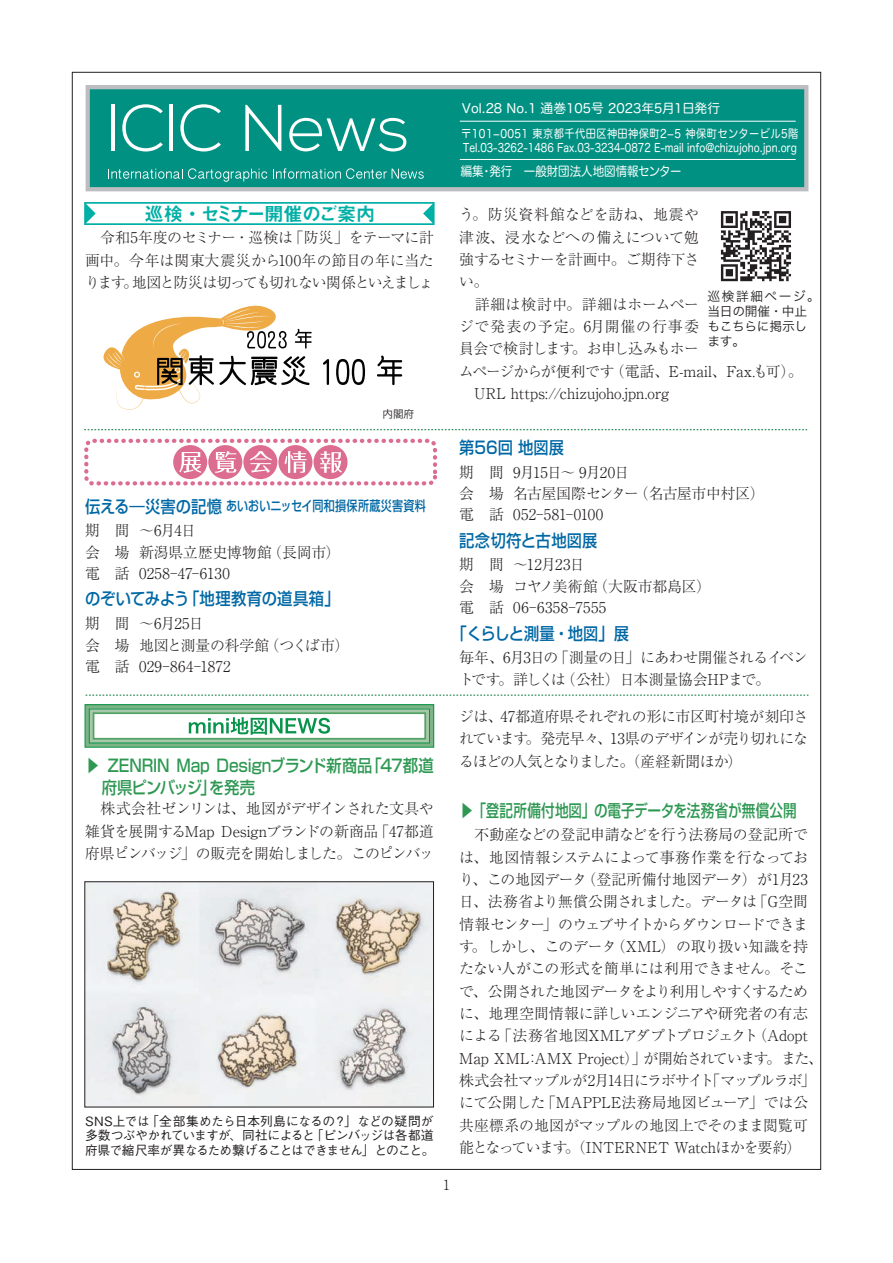
<style>
.page{position:relative;width:893px;height:1263px;background:#fff}
.page>*{position:absolute;margin:0;border:0;box-sizing:border-box;transform-origin:0 0}
.t1{font:19.2px "Midashi Go Pro MB31";letter-spacing:-.065em;color:#00afa5}
.t2{font:500 16.95px/22.4px "Shin Go Pro";letter-spacing:-.01em;color:#2e9853;scale:.9 1}
.t3{font:500 16.95px "Shin Go Pro";letter-spacing:.005em;color:#0068a5;scale:.9 1}
.t4{font:500 16.95px "Shin Go Pro";letter-spacing:-.025em;color:#0068a5;scale:.9 1}
.t5{font:300 14.85px/22.4px "Ryumin Pro";letter-spacing:-.025em;color:#231f20}
.t6{font:300 14.85px/22.4px "Ryumin Pro";letter-spacing:-.005em;color:#231f20}
.t7{font:300 14.85px/21.3px "Ryumin Pro";letter-spacing:-.05em;color:#231f20}
.t8{font:300 14.85px/21.3px "Ryumin Pro";letter-spacing:.01em;color:#231f20}
.t9{font:500 13.8px "Shin Go Pro";letter-spacing:.01em;color:#0068a5;scale:.8 1}
.t10{font:300 13.8px "Ryumin Pro";color:#231f20}
.t11{font:500 12.75px/14.9px "Gothic BBB Pro";letter-spacing:-.06em;color:#231f20;text-align:justify}
.t12{font:12.75px "Hira Maru Pro N W4";color:#fff}
.t13{font:12.75px/14.9px "Hiragino Sans W3";letter-spacing:-.015em;color:#231f20}
.t14{font:12.75px "Hira Maru Pro N W4";color:#fff;scale:.9 1}
.t15{font:11.7px/13.8px "Hira Maru Pro N W4";color:#fff;scale:.87 1}
.t16{font:10.65px "Hiragino Sans W3";color:#231f20}
.s1{font-size:16.95px}
</style>
<div class="page">
<svg style="left:86px;top:85px;width:722px;height:106px;background:#149588"></svg>
<svg style="left:108px;top:168px;width:159px;height:14px;background:#2ca397"></svg>
<svg style="left:273px;top:168px;width:151px;height:11px;background:#35a79c"></svg>
<hr style="left:460px;top:121px;width:336px;height:1px;background:#fff">
<hr style="left:460px;top:159px;width:336px;height:1px;background:#fff">
<hr style="left:111px;top:105px;width:4px;height:46px;background:#fff">
<svg style="left:122px;top:104px;width:41px;height:47px;background:#2da498"></svg>
<hr style="left:169px;top:105px;width:4px;height:46px;background:#fff">
<svg style="left:180px;top:104px;width:41px;height:47px;background:#2da498"></svg>
<svg style="left:245px;top:105px;width:36px;height:46px"></svg>
<svg style="left:289px;top:118px;width:118px;height:33px"></svg>
<svg style="left:84px;top:429px;width:723px;height:1px"></svg>
<div style="left:84px;top:439px;width:353px;height:46px;border:4px dashed #dc6c90;border-radius:6px"></div>
<div style="left:173px;top:445px;width:34px;height:34px;background:#dc6c90;border-radius:50%"></div>
<div style="left:208px;top:445px;width:34px;height:34px;background:#dc6c90;border-radius:50%"></div>
<div style="left:243px;top:445px;width:34px;height:34px;background:#dc6c90;border-radius:50%"></div>
<div style="left:278px;top:445px;width:34px;height:34px;background:#dc6c90;border-radius:50%"></div>
<div style="left:313px;top:445px;width:35px;height:34px;background:#dc6c90;border-radius:50%"></div>
<svg style="left:179px;top:452px;width:23px;height:21px"></svg>
<svg style="left:215px;top:451px;width:22px;height:22px"></svg>
<svg style="left:250px;top:451px;width:22px;height:22px"></svg>
<svg style="left:284px;top:451px;width:23px;height:22px"></svg>
<svg style="left:320px;top:451px;width:22px;height:22px"></svg>
<div style="left:84px;top:202px;width:351px;height:23px;border:2px solid #00afa5"></div>
<svg style="left:85px;top:203px;width:11px;height:21px"></svg>
<svg style="left:423px;top:203px;width:11px;height:21px"></svg>
<svg style="left:87px;top:706px;width:345px;height:39px;background:#6bb180"></svg>
<div style="left:85px;top:704px;width:349px;height:43px;border:1px solid #06934a"></div>
<svg style="left:91px;top:710px;width:337px;height:31px"></svg>
<div style="left:94px;top:713px;width:331px;height:26px;background:#fff"></div>
<div style="left:93px;top:712px;width:333px;height:27px;border:2px solid #4fa264"></div>
<svg style="left:189px;top:717px;width:141px;height:18px"></svg>
<svg style="left:86px;top:695px;width:722px;height:1px"></svg>
<svg style="left:721px;top:211px;width:70px;height:70px"></svg>
<img style="left:87px;top:883px;width:345px;height:222px">
<div style="left:85px;top:881px;width:349px;height:226px;border:1px solid #231f20"></div>
<svg style="left:103px;top:305px;width:209px;height:105px"></svg>
<svg style="left:323px;top:359px;width:6px;height:26px"></svg>
<svg style="left:336px;top:359px;width:29px;height:26px"></svg>
<svg style="left:377px;top:355px;width:25px;height:30px"></svg>
<p class="t12" style="left:462px;top:97px;width:260px">Vol.28 No.1 通巻105号 2023年5月1日発行</p>
<p class="t15" style="left:461px;top:126px;width:389px">〒101-0051 東京都千代田区神田神保町2-5 神保町センタービル5階<br>Tel.03-3262-1486 Fax.03-3234-0872 E-mail info@chizujoho.jpn.org</p>
<p class="t14" style="left:461px;top:161px;width:247px">編集・発行　一般財団法人地図情報センター</p>
<p class="t1" style="left:145px;top:198px;width:232px">巡検・セミナー開催のご案内</p>
<p class="t5" style="left:85px;top:225px;width:350px;text-align:justify">　令和5年度のセミナー・巡検は「防災」をテーマに計画中。今年は関東大震災から100年の節目の年に当たります。地図と防災は切っても切れない関係といえましょ</p>
<p class="t16" style="left:383px;top:404px;width:33px">内閣府</p>
<p class="t9" style="left:85px;top:495px;width:428px"><span class="s1">伝える―災害の記憶</span>あいおいニッセイ同和損保所蔵災害資料</p>
<p class="t5" style="left:85px;top:519px;width:257px;line-height:21.3px">期　間 〜6月4日<br>会　場 新潟県立歴史博物館（長岡市）電　話 0258–47–6130</p>
<p class="t3" style="left:85px;top:585px;width:284px">のぞいてみよう「地理教育の道具箱」</p>
<p class="t5" style="left:85px;top:612px;width:266px;line-height:21.3px">期　間 〜6月25日<br>会　場 地図と測量の科学館（つくば市）電　話 029–864–1872</p>
<p class="t2" style="left:102px;top:752px;width:370px;text-indent:-17px">▶ ZENRIN Map Designブランド新商品「47都道府県ピンバッジ」を発売</p>
<p class="t5" style="left:85px;top:796px;width:350px;text-align:justify">　株式会社ゼンリンは、地図がデザインされた文具や雑貨を展開するMap Designブランドの新商品「47都道府県ピンバッジ」の販売を開始しました。このピンバッ</p>
<p class="t11" style="left:85px;top:1112px;width:351px">SNS上では「全部集めたら日本列島になるの？」などの疑問が多数つぶやかれていますが、同社によると「ピンバッジは各都道府県で縮尺率が異なるため繋げることはできません」とのこと。</p>
<p class="t6" style="left:459px;top:202px;width:345px">う。防災資料館などを訪ね、地震や<br>津波、浸水などへの備えについて勉<br>強するセミナーを計画中。ご期待下さ<br>い。<br>　詳細は検討中。詳細はホームペー<br>ジで発表の予定。6月開催の行事委<br>員会で検討します。お申し込みもホー<br>ムページからが便利です（電話、E-mail、Fax.も可）。　URL https://chizujoho.jpn.org</p>
<p class="t13" style="left:707px;top:288px;width:114px">巡検詳細ページ。当日の開催・中止もこちらに掲示します。</p>
<p class="t10" style="left:443px;top:1174px;width:8px">1</p>
<p class="t3" style="left:459px;top:433px;width:118px">第56回 地図展</p>
<p class="t5" style="left:459px;top:460px;width:307px;line-height:21.3px">期　間 9月15日～ 9月20日<br>会　場 名古屋国際センター（名古屋市中村区）電　話 052–581–0100</p>
<p class="t3" style="left:459px;top:526px;width:155px">記念切符と古地図展</p>
<p class="t8" style="left:459px;top:553px;width:253px">期　間 〜12月23日<br>会　場 コヤノ美術館（大阪市都島区）電　話 06–6358–7555</p>
<p class="t4" style="left:452px;top:619px;width:199px">「くらしと測量・地図」展</p>
<p class="t7" style="left:459px;top:646px;width:350px">毎年、6月3日の「測量の日」にあわせ開催されるイベントです。詳しくは（公社）日本測量協会HPまで。</p>
<p class="t5" style="left:459px;top:704px;width:350px;text-align:justify">ジは、47都道府県それぞれの形に市区町村境が刻印されています。発売早々、13県のデザインが売り切れになるほどの人気となりました。（産経新聞ほか）</p>
<p class="t2" style="left:459px;top:797px;width:376px">▶ 「登記所備付地図」の電子データを法務省が無償公開</p>
<p class="t5" style="left:459px;top:822px;width:365px">　不動産などの登記申請などを行う法務局の登記所では、地図情報システムによって事務作業を行なっており、この地図データ（登記所備付地図データ）が1月23日、法務省より無償公開されました。データは「G空間情報センター」のウェブサイトからダウンロードできます。しかし、このデータ（XML）の取り扱い知識を持たない人がこの形式を簡単には利用できません。そこで、公開された地図データをより利用しやすくするために、地理空間情報に詳しいエンジニアや研究者の有志による「法務省地図XMLアダプトプロジェクト（Adopt<br>Map XML：AMX Project）」が開始されています。また、株式会社マップルが2月14日にラボサイト「マップルラボ」にて公開した「MAPPLE法務局地図ビューア」では公共座標系の地図がマップルの地図上でそのまま閲覧可能となっています。（INTERNET Watchほかを要約）</p>
</div>
